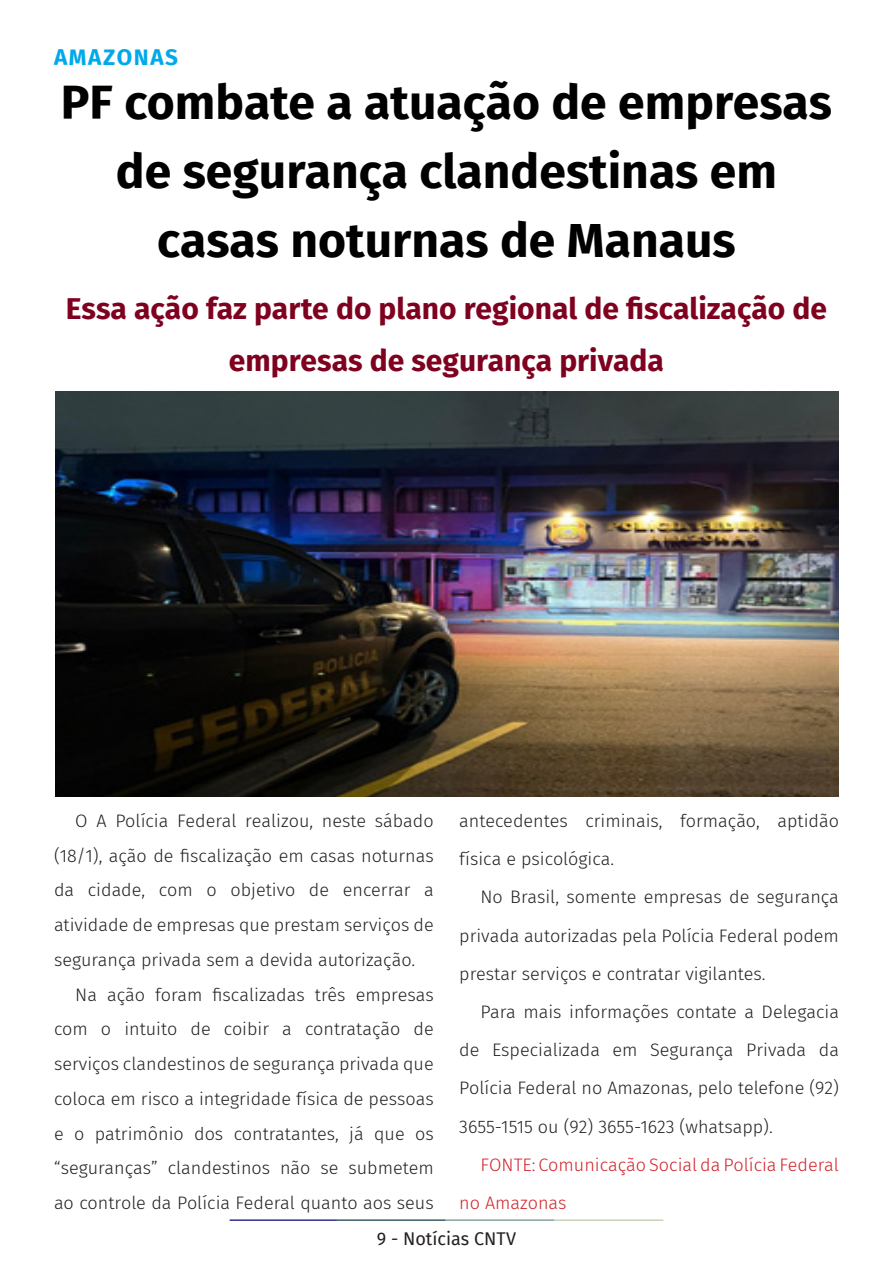
<style>
.page{position:relative;width:893px;height:1263px;background:#fff}
.page>*{position:absolute;margin:0;border:0;box-sizing:border-box;transform-origin:0 0}
.t1{font:700 48px/69px "Fira Sans";color:#000001;text-align:center}
.t2{font:700 30px/52.5px "Fira Sans";color:#7e0220;text-align:center}
.t3{font:700 22.5px "Fira Sans";letter-spacing:.07em;color:#00a9ea}
.t4{font:300 18px/34.8px "Fira Sans";color:#231f20;text-align:justify}
.t5{font:300 18px/38.2px "Fira Sans";color:#d1232a}
.t6{font:18px "Fira Sans";color:#231f20}
</style>
<div class="page">
<hr style="left:230px;top:1219px;width:107px;height:2px;background:#2f3088">
<hr style="left:337px;top:1219px;width:109px;height:2px;background:#3a5f6d">
<hr style="left:446px;top:1219px;width:109px;height:2px;background:#87a59a">
<hr style="left:555px;top:1219px;width:108px;height:2px;background:#c6d5b7">
<img style="left:56px;top:392px;width:783px;height:404px">
<p class="t3" style="left:54px;top:38px;width:126px">AMAZONAS</p>
<p class="t1" style="left:61px;top:64px;width:773px">PF combate a atuação de empresas de segurança clandestinas em casas noturnas de Manaus</p>
<p class="t2" style="left:66px;top:280px;width:763px">Essa ação faz parte do plano regional de fiscalização de empresas de segurança privada</p>
<p class="t4" style="left:54px;top:803px;width:381px;text-indent:21px">O A Polícia Federal realizou, neste sábado (18/1), ação de fiscalização em casas noturnas da cidade, com o objetivo de encerrar a atividade de empresas que prestam serviços de segurança privada sem a devida autorização.</p>
<p class="t4" style="left:54px;top:977px;width:381px;text-indent:21px">Na ação foram fiscalizadas três empresas com o intuito de coibir a contratação de serviços clandestinos de segurança privada que coloca em risco a integridade física de pessoas e o patrimônio dos contratantes, já que os “seguranças” clandestinos não se submetem ao controle da Polícia Federal quanto aos seus</p>
<p class="t4" style="left:459px;top:801px;width:381px;line-height:38.2px">antecedentes criminais, formação, aptidão física e psicológica.</p>
<p class="t4" style="left:459px;top:878px;width:381px;line-height:38.2px;text-indent:21px">No Brasil, somente empresas de segurança privada autorizadas pela Polícia Federal podem prestar serviços e contratar vigilantes.</p>
<p class="t4" style="left:459px;top:992px;width:381px;line-height:38.2px;text-indent:21px">Para mais informações contate a Delegacia de Especializada em Segurança Privada da Polícia Federal no Amazonas, pelo telefone (92)<br>3655-1515 ou (92) 3655-1623 (whatsapp).</p>
<p class="t5" style="left:459px;top:1145px;width:381px;text-indent:21px">FONTE: Comunicação Social da Polícia Federal no Amazonas</p>
<p class="t6" style="left:377px;top:1225px;width:141px">9 - Notícias CNTV</p>
</div>
